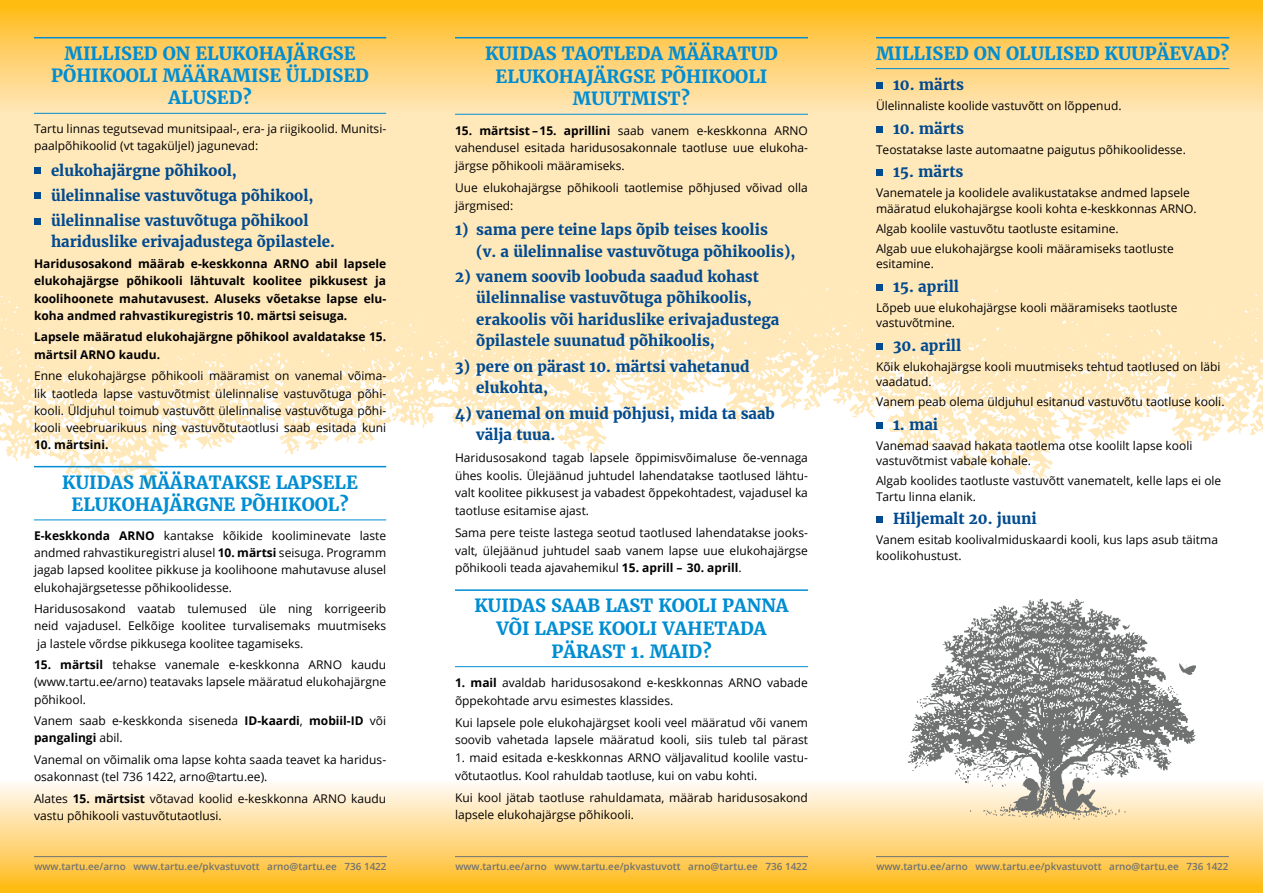
<style>
.page{position:relative;width:1263px;height:893px;background:#fff}
.page>*{position:absolute;margin:0;border:0;box-sizing:border-box;transform-origin:0 0}
.t1{font:700 18px/22.8px "Merriweather";color:#008dd2;text-align:center}
.t2{font:700 15px/21.3px "Merriweather";color:#004a8f}
.t3{font:12px/17.2px "Open Sans";color:#000}
.t4{font:700 12px/17.2px "Open Sans";color:#000;text-align:justify}
.t5{font:600 9.9px "Open Sans";color:#707272}
.s1{font-weight:700}
</style>
<div class="page">
<svg style="left:0;top:114px;width:1263px;height:374px;fill:#ffe8ba"></svg>
<div style="left:0;top:779px;width:1263px;height:114px;background:linear-gradient(to bottom,#fffcff,#feb915)"></div>
<div style="left:0;top:0;width:1263px;height:114px;background:linear-gradient(to bottom,#fbb914,#fee6be)"></div>
<hr style="left:876px;top:37px;width:353px;height:1px;background:#008dd2">
<hr style="left:876px;top:68px;width:353px;height:1px;background:#008dd2">
<svg style="left:876px;top:83px;width:6px;height:6px"></svg>
<svg style="left:876px;top:126px;width:6px;height:6px"></svg>
<div style="left:876px;top:169px;width:6px;height:7px;background:#004a8f"></div>
<svg style="left:876px;top:284px;width:6px;height:6px"></svg>
<svg style="left:876px;top:343px;width:6px;height:6px"></svg>
<svg style="left:876px;top:422px;width:6px;height:6px"></svg>
<svg style="left:876px;top:517px;width:6px;height:6px"></svg>
<hr style="left:455px;top:37px;width:353px;height:1px;background:#008dd2">
<hr style="left:455px;top:114px;width:353px;height:1px;background:#008dd2">
<hr style="left:455px;top:589px;width:353px;height:2px;background:#008dd2">
<hr style="left:455px;top:666px;width:353px;height:1px;background:#008dd2">
<hr style="left:34px;top:37px;width:352px;height:1px;background:#008dd2">
<hr style="left:34px;top:113px;width:352px;height:1px;background:#008dd2">
<hr style="left:34px;top:466px;width:352px;height:1px;background:#008dd2">
<hr style="left:34px;top:519px;width:352px;height:1px;background:#008dd2">
<svg style="left:34px;top:168px;width:6px;height:6px"></svg>
<svg style="left:34px;top:193px;width:6px;height:6px"></svg>
<svg style="left:34px;top:218px;width:6px;height:6px"></svg>
<hr style="left:34px;top:856px;width:353px;height:1px;background:#707272">
<hr style="left:455px;top:856px;width:353px;height:1px;background:#707272">
<hr style="left:876px;top:856px;width:353px;height:1px;background:#707272">
<svg style="left:908px;top:599px;width:288px;height:218px"></svg>
<svg style="left:1179px;top:663px;width:17px;height:12px"></svg>
<svg style="left:1122px;top:624px;width:8px;height:5px"></svg>
<svg style="left:954px;top:743px;width:217px;height:77px"></svg>
<h1 class="t1" style="left:51px;top:42px;width:319px;line-height:22.4px">MILLISED ON ELUKOHAJÄRGSE<br>PÕHIKOOLI MÄÄRAMISE ÜLDISED<br>ALUSED?</h1>
<p class="t3" style="left:34px;top:120px;width:354px">Tartu linnas tegutsevad munitsipaal-, era- ja riigikoolid. Munitsi&shy;paalpõhikoolid (vt tagaküljel) jagunevad:</p>
<p class="t2" style="left:51px;top:158px;width:264px;line-height:25px">elukohajärgne põhikool, ülelinnalise vastuvõtuga põhikool, ülelinnalise vastuvõtuga põhikool</p>
<p class="t2" style="left:51px;top:231px;width:285px">hariduslike erivajadustega õpilastele.</p>
<p class="t4" style="left:34px;top:255px;width:354px">Haridusosakond määrab e-keskkonna ARNO abil lapsele elukohajärgse põhikooli lähtuvalt koolitee pikkusest ja koolihoonete mahutavusest. Aluseks võetakse lapse elu&shy;koha andmed rahvastikuregistris 10. märtsi seisuga.</p>
<p class="t4" style="left:34px;top:328px;width:354px">Lapsele määratud elukohajärgne põhikool avaldatakse 15. märtsil ARNO kaudu.</p>
<p class="t3" style="left:34px;top:367px;width:354px;text-align:justify">Enne elukohajärgse põhikooli määramist on vanemal võima&shy;lik taotleda lapse vastuvõtmist ülelinnalise vastuvõtuga põhi&shy;kooli. Üldjuhul toimub vastuvõtt ülelinnalise vastuvõtuga põhi&shy;kooli veebruarikuus ning vastuvõtutaotlusi saab esitada kuni</p>
<p class="t4" style="left:34px;top:436px;width:76px">10. märtsini.</p>
<h1 class="t1" style="left:62px;top:471px;width:297px;line-height:22.4px">KUIDAS MÄÄRATAKSE LAPSELE<br>ELUKOHAJÄRGNE PÕHIKOOL?</h1>
<p class="t3" style="left:34px;top:526px;width:354px;text-align:justify"><span class="s1">E-keskkonda ARNO</span> kantakse kõikide kooliminevate laste andmed rahvastikuregistri alusel <span class="s1">10. märtsi</span> seisuga. Programm jagab lapsed koolitee pikkuse ja koolihoone mahutavuse alusel elukohajärgsetesse põhikoolidesse.</p>
<p class="t3" style="left:34px;top:600px;width:354px;text-align:justify">Haridusosakond vaatab tulemused üle ning korrigeerib neid vajadusel. Eelkõige koolitee turvalisemaks muutmiseks ja lastele võrdse pikkusega koolitee tagamiseks.</p>
<p class="t3" style="left:34px;top:656px;width:354px;text-align:justify"><span class="s1">15. märtsil</span> tehakse vanemale e-keskkonna ARNO kaudu (www.tartu.ee/arno) teatavaks lapsele määratud elukohajärgne põhikool.</p>
<p class="t3" style="left:34px;top:712px;width:354px">Vanem saab e-keskkonda siseneda <span class="s1">ID-kaardi</span>, <span class="s1">mobiil-ID</span> või <span class="s1">pangalingi</span> abil.</p>
<p class="t3" style="left:34px;top:751px;width:354px">Vanemal on võimalik oma lapse kohta saada teavet ka haridus&shy;osakonnast (tel 736 1422, arno@tartu.ee).</p>
<p class="t3" style="left:34px;top:789px;width:354px">Alates <span class="s1">15. märtsist</span> võtavad koolid e-keskkonna ARNO kaudu vastu põhikooli vastuvõtutaotlusi.</p>
<p class="t5" style="left:34px;top:859px;width:354px">www.tartu.ee/arno www.tartu.ee/pkvastuvott arno@tartu.ee 736 1422</p>
<p class="t5" style="left:455px;top:859px;width:354px">www.tartu.ee/arno www.tartu.ee/pkvastuvott arno@tartu.ee 736 1422</p>
<p class="t5" style="left:876px;top:859px;width:354px">www.tartu.ee/arno www.tartu.ee/pkvastuvott arno@tartu.ee 736 1422</p>
<h1 class="t1" style="left:485px;top:42px;width:294px">KUIDAS TAOTLEDA MÄÄRATUD<br>ELUKOHAJÄRGSE PÕHIKOOLI<br>MUUTMIST?</h1>
<p class="t3" style="left:455px;top:121px;width:354px;line-height:17.7px;text-align:justify"><span class="s1">15. märtsist – 15. aprillini</span> saab vanem e-keskkonna ARNO vahendusel esitada haridusosakonnale taotluse uue elukoha&shy;järgse põhikooli määramiseks.</p>
<p class="t3" style="left:455px;top:178px;width:354px;line-height:17.7px">Uue elukohajärgse põhikooli taotlemise põhjused võivad olla järgmised:</p>
<p class="t2" style="left:476px;top:219px;width:321px;text-indent:-21px">1) sama pere teine laps õpib teises koolis<br>(v. a ülelinnalise vastuvõtuga põhikoolis),</p>
<p class="t2" style="left:476px;top:266px;width:305px;text-indent:-21px">2) vanem soovib loobuda saadud kohast ülelinnalise vastuvõtuga põhikoolis, erakoolis või hariduslike erivajadustega õpilastele suunatud põhikoolis,</p>
<p class="t2" style="left:476px;top:356px;width:275px;text-indent:-21px">3) pere on pärast 10. märtsi vahetanud elukohta,</p>
<p class="t2" style="left:476px;top:402px;width:300px;text-indent:-21px">4) vanemal on muid põhjusi, mida ta saab välja tuua.</p>
<p class="t3" style="left:455px;top:448px;width:354px;line-height:17.7px;text-align:justify">Haridusosakond tagab lapsele õppimisvõimaluse õe-vennaga ühes koolis. Ülejäänud juhtudel lahendatakse taotlused lähtu&shy;valt koolitee pikkusest ja vabadest õppekohtadest, vajadusel ka taotluse esitamise ajast.</p>
<p class="t3" style="left:455px;top:523px;width:354px;line-height:17.7px;text-align:justify">Sama pere teiste lastega seotud taotlused lahendatakse jooks&shy;valt, ülejäänud juhtudel saab vanem lapse uue elukohajärgse põhikooli teada ajavahemikul <span class="s1">15. aprill – 30. aprill</span>.</p>
<h1 class="t1" style="left:474px;top:594px;width:316px">KUIDAS SAAB LAST KOOLI PANNA<br>VÕI LAPSE KOOLI VAHETADA<br>PÄRAST 1. MAID?</h1>
<p class="t3" style="left:455px;top:673px;width:354px;line-height:17.7px"><span class="s1">1. mail</span> avaldab haridusosakond e-keskkonnas ARNO vabade õppekohtade arvu esimestes klassides.</p>
<p class="t3" style="left:455px;top:713px;width:354px;line-height:17.7px">Kui lapsele pole elukohajärgset kooli veel määratud või vanem soovib vahetada lapsele määratud kooli, siis tuleb tal pärast</p>
<p class="t3" style="left:455px;top:749px;width:354px;line-height:17.7px">1. maid esitada e-keskkonnas ARNO väljavalitud koolile vastu&shy;võtutaotlus. Kool rahuldab taotluse, kui on vabu kohti.</p>
<p class="t3" style="left:455px;top:788px;width:354px;line-height:17.7px">Kui kool jätab taotluse rahuldamata, määrab haridusosakond lapsele elukohajärgse põhikooli.</p>
<h1 class="t1" style="left:876px;top:42px;width:355px">MILLISED ON OLULISED KUUPÄEVAD?</h1>
<p class="t2" style="left:893px;top:74px;width:72px">10. märts</p>
<p class="t3" style="left:876px;top:97px;width:247px">Ülelinnaliste koolide vastuvõtt on lõppenud.</p>
<p class="t2" style="left:893px;top:118px;width:72px">10. märts</p>
<p class="t3" style="left:876px;top:140px;width:311px">Teostatakse laste automaatne paigutus põhikoolidesse.</p>
<p class="t2" style="left:893px;top:161px;width:72px">15. märts</p>
<p class="t3" style="left:876px;top:185px;width:322px;line-height:15.6px">Vanematele ja koolidele avalikustatakse andmed lapsele määratud elukohajärgse kooli kohta e-keskkonnas ARNO.</p>
<p class="t3" style="left:876px;top:218px;width:299px;line-height:20px">Algab koolile vastuvõtu taotluste esitamine.<br>Algab uue elukohajärgse kooli määramiseks taotluste</p>
<p class="t3" style="left:876px;top:255px;width:59px">esitamine.</p>
<p class="t2" style="left:893px;top:276px;width:68px">15. aprill</p>
<p class="t3" style="left:876px;top:299px;width:303px;line-height:15.6px">Lõpeb uue elukohajärgse kooli määramiseks taotluste vastuvõtmine.</p>
<p class="t2" style="left:893px;top:335px;width:70px">30. aprill</p>
<p class="t3" style="left:876px;top:358px;width:346px;line-height:15.6px">Kõik elukohajärgse kooli muutmiseks tehtud taotlused on läbi vaadatud.</p>
<p class="t3" style="left:876px;top:393px;width:350px">Vanem peab olema üldjuhul esitanud vastuvõtu taotluse kooli.</p>
<p class="t2" style="left:893px;top:414px;width:47px">1. mai</p>
<p class="t3" style="left:876px;top:437px;width:318px;line-height:15.6px">Vanemad saavad hakata taotlema otse koolilt lapse kooli vastuvõtmist vabale kohale.</p>
<p class="t3" style="left:876px;top:473px;width:347px;line-height:15.6px">Algab koolides taotluste vastuvõtt vanematelt, kelle laps ei ole<br>Tartu linna elanik.</p>
<p class="t2" style="left:893px;top:508px;width:145px">Hiljemalt 20. juuni</p>
<p class="t3" style="left:876px;top:532px;width:343px;line-height:15.6px">Vanem esitab koolivalmiduskaardi kooli, kus laps asub täitma koolikohustust.</p>
</div>
